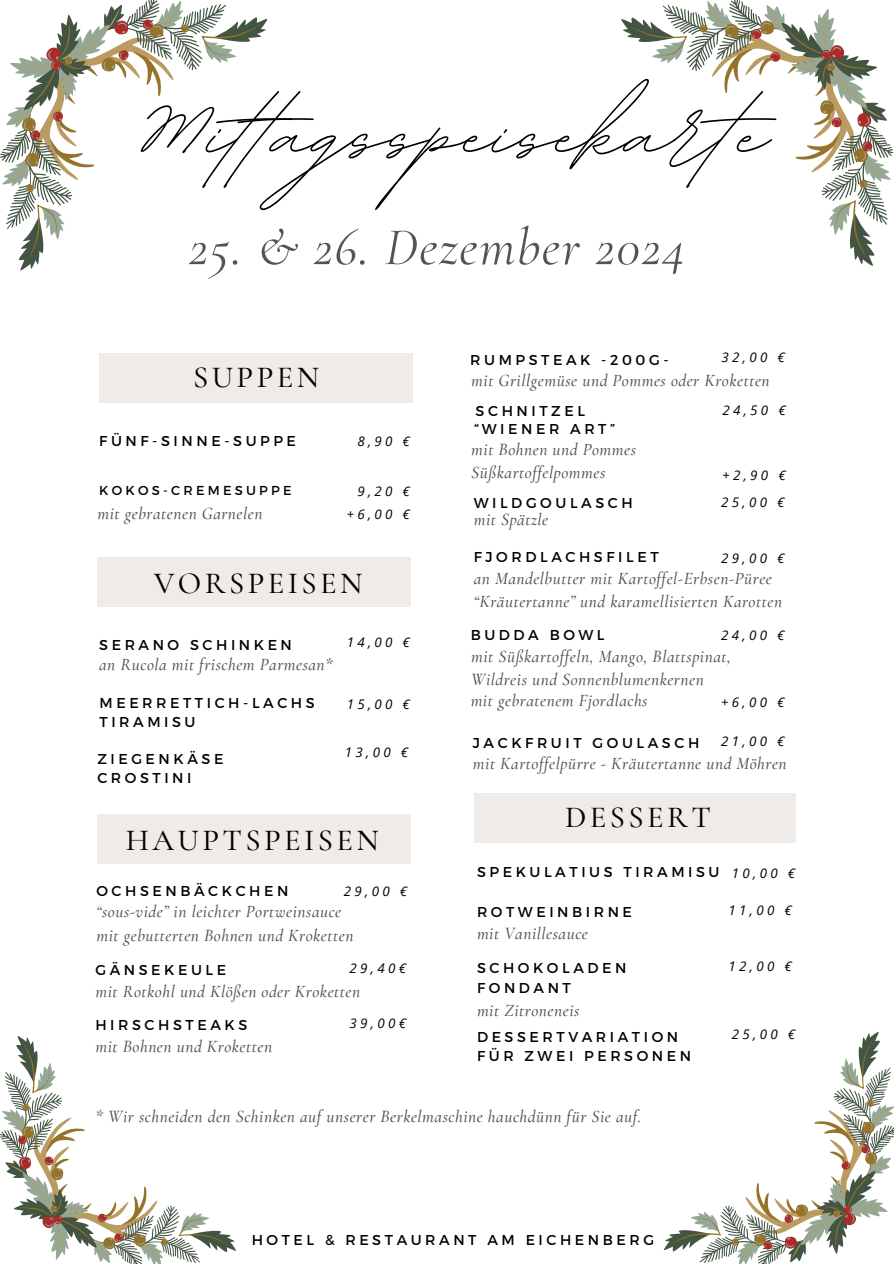
<style>
.page{position:relative;width:894px;height:1264px;background:#fff}
.page>*{position:absolute;margin:0;border:0;box-sizing:border-box;transform-origin:0 0}
.t1{font:143.1px "BD Script";color:#000}
.t2{font:italic 53.25px "Cormorant Garamond";letter-spacing:.03em;color:#545454}
.t3{font:500 30.6px "Cormorant Garamond";letter-spacing:.11em;color:#000}
.t4{font:italic 500 17.25px/23.7px "Cormorant Garamond";letter-spacing:.03em;color:#545454}
.t5{font:14.25px/19.2px "Montserrat";letter-spacing:.25em;color:#000}
.t6{font:italic 13.35px "Open Sans";letter-spacing:.25em;color:#000}
.t7{font:12.9px "Montserrat";letter-spacing:.25em;color:#000}
</style>
<div class="page">
<div style="left:99px;top:353px;width:314px;height:49px;background:#efebe8"></div>
<div style="left:97px;top:814px;width:314px;height:50px;background:#efebe8"></div>
<div style="left:474px;top:793px;width:320px;height:49px;background:#efebe8"></div>
<svg style="left:2px;top:0;width:224px;height:230px"></svg>
<svg style="left:21px;top:21px;width:239px;height:242px"></svg>
<svg style="left:7px;top:6px;width:181px;height:185px"></svg>
<svg style="left:662px;top:0;width:229px;height:225px"></svg>
<svg style="left:628px;top:20px;width:242px;height:239px"></svg>
<svg style="left:700px;top:6px;width:185px;height:181px"></svg>
<svg style="left:2px;top:1041px;width:228px;height:222px"></svg>
<div style="left:97px;top:557px;width:314px;height:49px;background:#efebe8"></div>
<svg style="left:669px;top:1037px;width:224px;height:226px"></svg>
<p class="t1" style="left:125px;top:39px;width:643px">Mit agsspeisekarte</p>
<p class="t2" style="left:189px;top:215px;width:497px">25. &amp; 26. Dezember 2024</p>
<p class="t3" style="left:193px;top:358px;width:127px">SUPPEN</p>
<h1 class="t5" style="left:99px;top:431px;width:198px">FÜNF-SINNE-SUPPE</h1>
<h2 class="t7" style="left:99px;top:482px;width:194px">KOKOS-CREMESUPPE</h2>
<h3 class="t4" style="left:97px;top:501px;width:167px">mit gebratenen Garnelen</h3>
<p class="t6" style="left:357px;top:432px;width:54px">8,90 €</p>
<p class="t6" style="left:357px;top:481px;width:54px">9,20 €</p>
<h4 class="t6" style="left:346px;top:504px;width:65px">+6,00 €</h4>
<p class="t3" style="left:154px;top:565px;width:210px">VORSPEISEN</p>
<p class="t5" style="left:99px;top:634px;width:194px">SERANO SCHINKEN</p>
<p class="t6" style="left:346px;top:633px;width:65px">14,00 €</p>
<p class="t4" style="left:99px;top:652px;width:235px">an Rucola mit frischem Parmesan*</p>
<h4 class="t5" style="left:99px;top:692px;width:217px">MEERRETTICH-LACHS<br>TIRAMISU</h4>
<p class="t6" style="left:346px;top:694px;width:65px">15,00 €</p>
<p class="t5" style="left:97px;top:748px;width:127px">ZIEGENKÄSE<br>CROSTINI</p>
<p class="t6" style="left:345px;top:742px;width:65px">13,00 €</p>
<p class="t3" style="left:126px;top:821px;width:254px">HAUPTSPEISEN</p>
<p class="t5" style="left:96px;top:880px;width:193px">OCHSENBÄCKCHEN</p>
<h4 class="t4" style="left:96px;top:899px;width:258px">“sous-vide” in leichter Portweinsauce mit gebutterten Bohnen und Kroketten</h4>
<p class="t5" style="left:95px;top:959px;width:132px">GÄNSEKEULE</p>
<p class="t4" style="left:95px;top:980px;width:266px">mit Rotkohl und Klößen oder Kroketten</p>
<p class="t6" style="left:344px;top:881px;width:65px">29,00 €</p>
<h4 class="t6" style="left:349px;top:959px;width:58px">29,40€</h4>
<h4 class="t5" style="left:95px;top:1014px;width:153px">HIRSCHSTEAKS</h4>
<h4 class="t4" style="left:95px;top:1034px;width:178px">mit Bohnen und Kroketten</h4>
<p class="t6" style="left:349px;top:1014px;width:58px">39,00€</p>
<p class="t6" style="left:721px;top:348px;width:65px">32,00 €</p>
<p class="t5" style="left:470px;top:349px;width:200px">RUMPSTEAK -200G-</p>
<p class="t4" style="left:471px;top:368px;width:300px">mit Grillgemüse und Pommes oder Kroketten</p>
<p class="t5" style="left:475px;top:400px;width:111px">SCHNITZEL</p>
<p class="t4" style="left:471px;top:437px;width:166px">mit Bohnen und Pommes<br>Süßkartoffelpommes</p>
<p class="t5" style="left:474px;top:418px;width:142px">“WIENER ART”</p>
<h4 class="t5" style="left:473px;top:492px;width:160px">WILDGOULASCH</h4>
<h4 class="t4" style="left:473px;top:507px;width:76px">mit Spätzle</h4>
<p class="t6" style="left:722px;top:400px;width:65px">24,50 €</p>
<p class="t6" style="left:722px;top:466px;width:65px">+2,90 €</p>
<p class="t6" style="left:721px;top:493px;width:65px">25,00 €</p>
<p class="t5" style="left:473px;top:547px;width:186px">FJORDLACHSFILET</p>
<p class="t4" style="left:473px;top:566px;width:310px">an Mandelbutter mit Kartoffel-Erbsen-Püree “Kräutertanne” und karamellisierten Karotten</p>
<h4 class="t6" style="left:721px;top:548px;width:65px">29,00 €</h4>
<h3 class="t5" style="left:470px;top:624px;width:135px">BUDDA BOWL</h3>
<h3 class="t6" style="left:721px;top:625px;width:65px">24,00 €</h3>
<p class="t4" style="left:471px;top:644px;width:261px">mit Süßkartoffeln, Mango, Blattspinat,<br>Wildreis und Sonnenblumenkernen</p>
<p class="t4" style="left:470px;top:688px;width:178px">mit gebratenem Fjordlachs</p>
<p class="t5" style="left:473px;top:732px;width:228px">JACKFRUIT GOULASCH</p>
<h4 class="t4" style="left:473px;top:752px;width:315px">mit Kartoffelpürre - Kräutertanne und Möhren</h4>
<h4 class="t6" style="left:721px;top:693px;width:65px">+6,00 €</h4>
<p class="t6" style="left:721px;top:731px;width:65px">21,00 €</p>
<p class="t3" style="left:565px;top:799px;width:147px">DESSERT</p>
<p class="t5" style="left:477px;top:861px;width:244px">SPEKULATIUS TIRAMISU</p>
<p class="t5" style="left:477px;top:901px;width:156px">ROTWEINBIRNE</p>
<h4 class="t4" style="left:477px;top:921px;width:112px">mit Vanillesauce</h4>
<h3 class="t6" style="left:731px;top:863px;width:65px">10,00 €</h3>
<p class="t6" style="left:728px;top:900px;width:65px">11,00 €</p>
<p class="t5" style="left:477px;top:957px;width:151px">SCHOKOLADEN<br>FONDANT</p>
<h4 class="t6" style="left:728px;top:956px;width:65px">12,00 €</h4>
<p class="t4" style="left:477px;top:998px;width:104px">mit Zitroneneis</p>
<p class="t5" style="left:477px;top:1026px;width:203px">DESSERTVARIATION</p>
<p class="t5" style="left:477px;top:1045px;width:215px">FÜR ZWEI PERSONEN</p>
<p class="t6" style="left:731px;top:1025px;width:65px">25,00 €</p>
<p class="t4" style="left:95px;top:1104px;width:547px">* Wir schneiden den Schinken auf unserer Berkelmaschine hauchdünn für Sie auf.</p>
<p class="t5" style="left:251px;top:1229px;width:404px">HOTEL &amp; RESTAURANT AM EICHENBERG</p>
</div>
